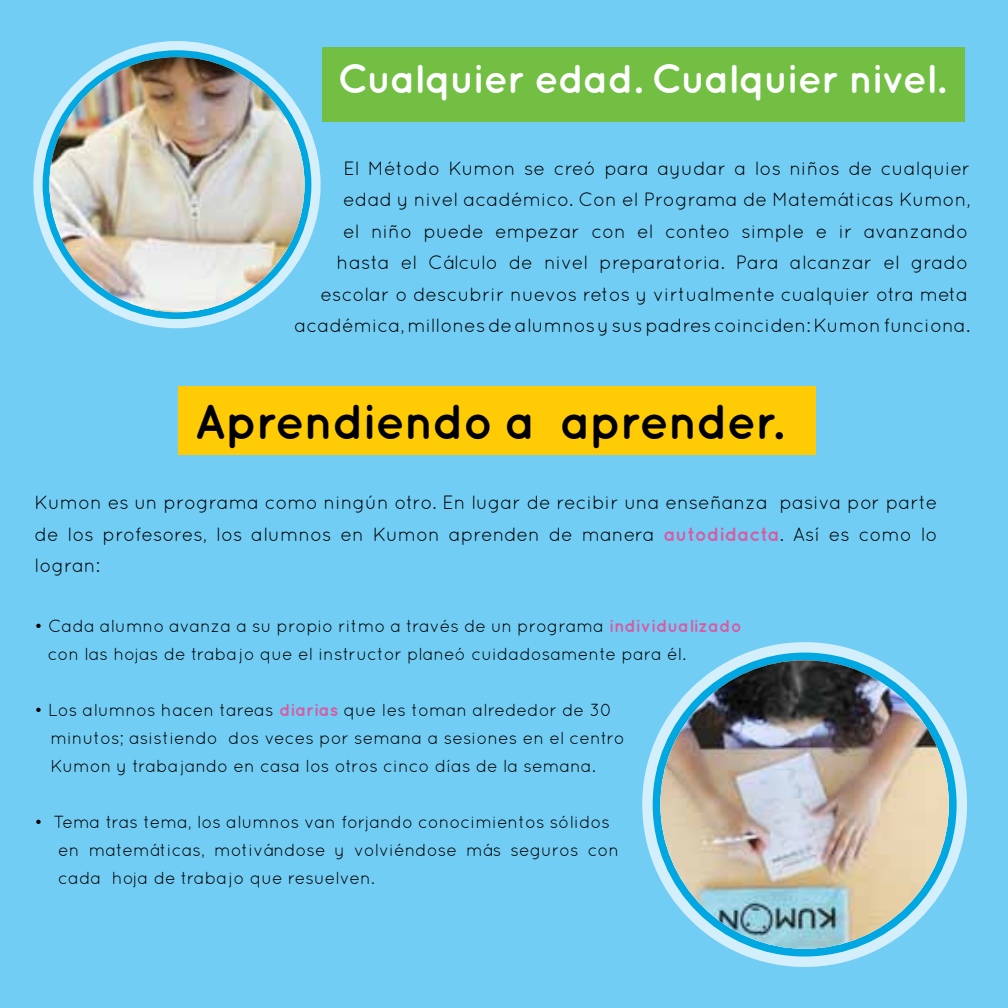
<style>
.page{position:relative;width:1008px;height:1008px;background:#72cdf4}
.page>*{position:absolute;margin:0;border:0;box-sizing:border-box;transform-origin:0 0}
.t1{font:700 49px "Quicksand";letter-spacing:-.03em;color:#000}
.t2{font:700 40.25px "Quicksand";letter-spacing:-.03em;color:#fff}
.t3{font:19.25px/31.5px "Quicksand";color:#000;text-align:right}
.t4{font:17.5px/28px "Quicksand";color:#000}
.s1{font-weight:700;color:#d75ba1}
</style>
<div class="page">
<div style="left:33px;top:41px;width:288px;height:287px;background:#d4effc;border-radius:50%"></div>
<div style="left:43px;top:50px;width:268px;height:269px;background:#00a7e1;border-radius:50%"></div>
<img style="left:49px;top:57px;width:256px;height:255px;border-radius:128px">
<div style="left:642px;top:642px;width:325px;height:325px;background:#d4effc;border-radius:50%"></div>
<div style="left:653px;top:653px;width:304px;height:304px;background:#00a7e1;border-radius:50%"></div>
<img style="left:660px;top:660px;width:289px;height:289px;border-radius:144px">
<div style="left:322px;top:47px;width:643px;height:75px;background:#72bf44"></div>
<div style="left:178px;top:386px;width:638px;height:69px;background:#ffcb05"></div>
<h2 class="t2" style="left:338px;top:55px;width:609px">Cualquier edad. Cualquier nivel.</h2>
<p class="t3" style="left:295px;top:152px;width:678px">El Método Kumon se creó para ayudar a los niños de cualquier edad y nivel académico. Con el Programa de Matemáticas Kumon,<br>el niño puede empezar con el conteo simple e ir avanzando hasta el Cálculo de nivel preparatoria. Para alcanzar el grado escolar o descubrir nuevos retos y virtualmente cualquier otra meta académica, millones de alumnos y sus padres coinciden: Kumon funciona.</p>
<h1 class="t1" style="left:194px;top:392px;width:590px">Aprendiendo a aprender.</h1>
<p class="t3" style="left:35px;top:487px;width:904px;text-align:justify">Kumon es un programa como ningún otro. En lugar de recibir una enseñanza pasiva por parte de los profesores, los alumnos en Kumon aprenden de manera <span class="s1">autodidacta</span>. Así es como lo logran:</p>
<p class="t4" style="left:48px;top:611px;width:695px;text-indent:-13px">• Cada alumno avanza a su propio ritmo a través de un programa <span class="s1">individualizado </span>con las hojas de trabajo que el instructor planeó cuidadosamente para él.</p>
<p class="t4" style="left:50px;top:695px;width:576px;text-indent:-16px">• Los alumnos hacen tareas <span class="s1">diarias</span> que les toman alrededor de 30 minutos; asistiendo dos veces por semana a sesiones en el centro<br>Kumon y trabajando en casa los otros cinco días de la semana.</p>
<p class="t4" style="left:58px;top:807px;width:562px;text-indent:-24px">• Tema tras tema, los alumnos van forjando conocimientos sólidos en matemáticas, motivándose y volviéndose más seguros con cada hoja de trabajo que resuelven.</p>
</div>
